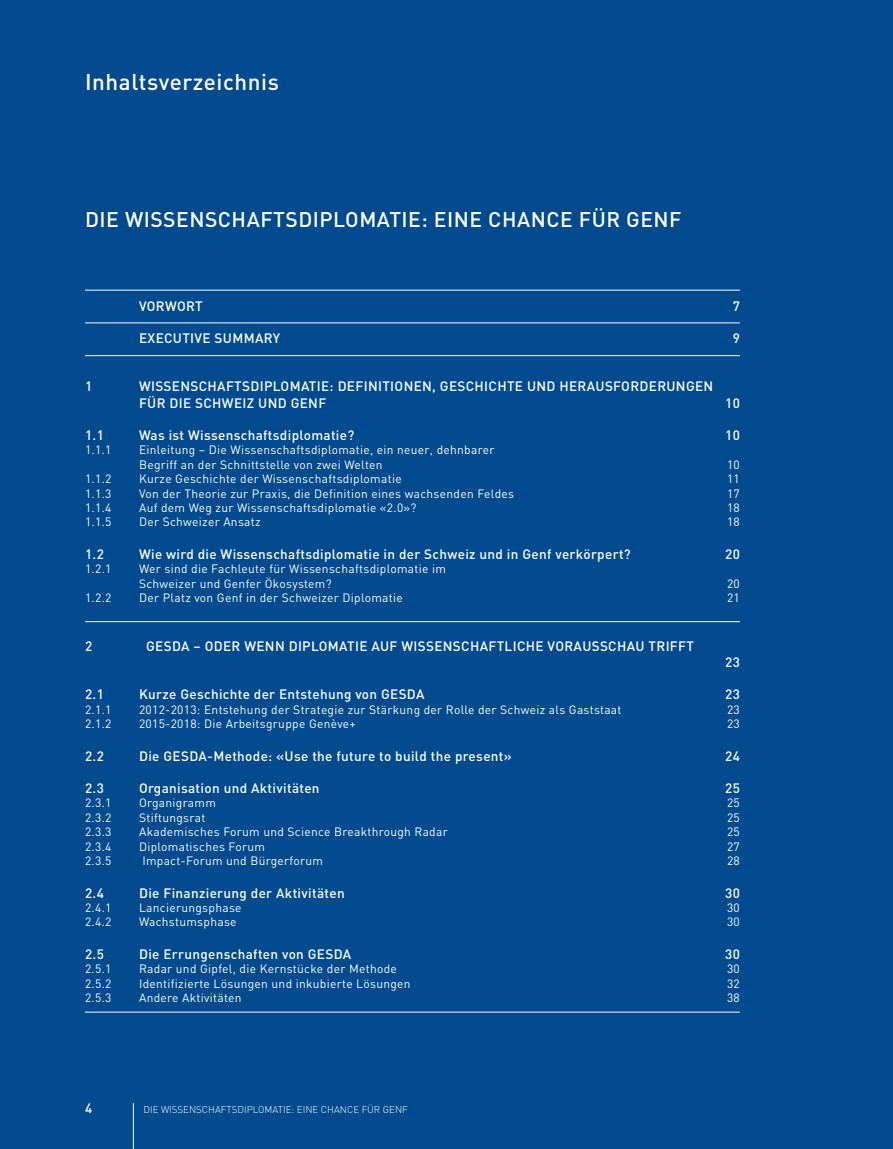
<style>
.page{position:relative;width:893px;height:1149px;background:#fff}
.page>*{position:absolute;margin:0;border:0;box-sizing:border-box;transform-origin:0 0}
.t1{font:500 22.5px "DIN";letter-spacing:.025em;color:#fff}
.t2{font:500 21px "DIN";letter-spacing:.025em;color:#fff}
.t3{font:500 13.5px/16.2px "DIN";letter-spacing:.025em;color:#fff}
.t4{font:12px/14.4px "DIN";letter-spacing:.025em;color:#fff}
.t5{font:300 9.75px "DIN";color:#fff}
</style>
<div class="page">
<div style="left:0;top:0;width:893px;height:1148px;background:#004a8d"></div>
<hr style="left:85px;top:322px;width:655px;height:1px;background:#fff">
<hr style="left:85px;top:355px;width:655px;height:1px;background:#fff">
<hr style="left:85px;top:290px;width:655px;height:1px;background:#fff">
<hr style="left:85px;top:621px;width:655px;height:1px;background:#fff">
<hr style="left:85px;top:1011px;width:655px;height:1px;background:#fff">
<hr style="left:133px;top:1102px;width:1px;height:46px;background:#fff">
<h1 class="t1" style="left:85px;top:72px;width:195px">Inhaltsverzeichnis</h1>
<h2 class="t2" style="left:85px;top:210px;width:598px">DIE WISSENSCHAFTSDIPLOMATIE: EINE CHANCE FÜR GENF</h2>
<p class="t3" style="left:139px;top:299px;width:65px">VORWORT</p>
<p class="t3" style="left:733px;top:299px;width:9px">7</p>
<p class="t3" style="left:139px;top:330px;width:143px">EXECUTIVE SUMMARY</p>
<p class="t3" style="left:733px;top:330px;width:9px">9</p>
<p class="t3" style="left:85px;top:379px;width:9px">1</p>
<p class="t3" style="left:139px;top:379px;width:576px">WISSENSCHAFTSDIPLOMATIE: DEFINITIONEN, GESCHICHTE UND HERAUSFORDERUNGEN<br>FÜR DIE SCHWEIZ UND GENF</p>
<p class="t3" style="left:725px;top:395px;width:16px">10</p>
<p class="t3" style="left:85px;top:427px;width:20px">1.1</p>
<p class="t3" style="left:139px;top:427px;width:217px">Was ist Wissenschaftsdiplomatie?</p>
<p class="t3" style="left:725px;top:427px;width:16px">10</p>
<p class="t4" style="left:85px;top:443px;width:28px">1.1.1</p>
<p class="t4" style="left:139px;top:443px;width:357px">Einleitung – Die Wissenschaftsdiplomatie, ein neuer, dehnbarer<br>Begriff an der Schnittstelle von zwei Welten</p>
<p class="t4" style="left:727px;top:457px;width:14px">10</p>
<p class="t4" style="left:85px;top:471px;width:28px">1.1.2</p>
<p class="t4" style="left:139px;top:471px;width:264px">Kurze Geschichte der Wissenschaftsdiplomatie</p>
<p class="t4" style="left:727px;top:471px;width:14px">11</p>
<p class="t4" style="left:85px;top:486px;width:28px">1.1.3</p>
<p class="t4" style="left:139px;top:486px;width:377px">Von der Theorie zur Praxis, die Definition eines wachsenden Feldes</p>
<p class="t4" style="left:727px;top:486px;width:14px">17</p>
<p class="t4" style="left:85px;top:500px;width:28px">1.1.4</p>
<p class="t4" style="left:139px;top:500px;width:279px">Auf dem Weg zur Wissenschaftsdiplomatie «2.0»?</p>
<p class="t4" style="left:727px;top:500px;width:14px">18</p>
<p class="t4" style="left:85px;top:515px;width:28px">1.1.5</p>
<p class="t4" style="left:139px;top:515px;width:123px">Der Schweizer Ansatz</p>
<p class="t4" style="left:727px;top:515px;width:14px">18</p>
<p class="t3" style="left:85px;top:546px;width:20px">1.2</p>
<p class="t3" style="left:139px;top:546px;width:493px">Wie wird die Wissenschaftsdiplomatie in der Schweiz und in Genf verkörpert?</p>
<p class="t3" style="left:725px;top:546px;width:16px">20</p>
<p class="t4" style="left:85px;top:561px;width:28px">1.2.1</p>
<p class="t4" style="left:139px;top:561px;width:308px">Wer sind die Fachleute für Wissenschaftsdiplomatie im<br>Schweizer und Genfer Ökosystem?</p>
<p class="t4" style="left:727px;top:576px;width:14px">20</p>
<p class="t4" style="left:85px;top:590px;width:28px">1.2.2</p>
<p class="t4" style="left:139px;top:590px;width:265px">Der Platz von Genf in der Schweizer Diplomatie</p>
<p class="t4" style="left:727px;top:590px;width:14px">21</p>
<p class="t3" style="left:85px;top:638px;width:9px">2</p>
<p class="t3" style="left:146px;top:638px;width:549px">GESDA – ODER WENN DIPLOMATIE AUF WISSENSCHAFTLICHE VORAUSSCHAU TRIFFT</p>
<p class="t3" style="left:725px;top:654px;width:16px">23</p>
<p class="t3" style="left:85px;top:687px;width:20px">2.1</p>
<p class="t3" style="left:139px;top:687px;width:287px">Kurze Geschichte der Entstehung von GESDA</p>
<p class="t3" style="left:725px;top:687px;width:16px">23</p>
<p class="t4" style="left:85px;top:702px;width:28px">2.1.1</p>
<p class="t4" style="left:139px;top:702px;width:484px">2012-2013: Entstehung der Strategie zur Stärkung der Rolle der Schweiz als Gaststaat</p>
<p class="t4" style="left:727px;top:702px;width:14px">23</p>
<p class="t4" style="left:85px;top:716px;width:28px">2.1.2</p>
<p class="t4" style="left:139px;top:716px;width:218px">2015-2018: Die Arbeitsgruppe Genève+</p>
<p class="t4" style="left:727px;top:716px;width:14px">23</p>
<p class="t3" style="left:85px;top:748px;width:20px">2.2</p>
<p class="t3" style="left:139px;top:748px;width:374px">Die GESDA-Methode: «Use the future to build the present»</p>
<p class="t3" style="left:725px;top:748px;width:16px">24</p>
<p class="t3" style="left:85px;top:780px;width:20px">2.3</p>
<p class="t3" style="left:139px;top:780px;width:182px">Organisation und Aktivitäten</p>
<p class="t3" style="left:725px;top:780px;width:16px">25</p>
<p class="t4" style="left:85px;top:795px;width:28px">2.3.1</p>
<p class="t4" style="left:139px;top:795px;width:78px">Organigramm</p>
<p class="t4" style="left:727px;top:795px;width:14px">25</p>
<p class="t4" style="left:85px;top:810px;width:28px">2.3.2</p>
<p class="t4" style="left:139px;top:810px;width:68px">Stiftungsrat</p>
<p class="t4" style="left:727px;top:810px;width:14px">25</p>
<p class="t4" style="left:85px;top:824px;width:28px">2.3.3</p>
<p class="t4" style="left:139px;top:824px;width:310px">Akademisches Forum und Science Breakthrough Radar</p>
<p class="t4" style="left:727px;top:824px;width:14px">25</p>
<p class="t4" style="left:85px;top:839px;width:28px">2.3.4</p>
<p class="t4" style="left:139px;top:839px;width:127px">Diplomatisches Forum</p>
<p class="t4" style="left:727px;top:839px;width:14px">27</p>
<p class="t4" style="left:85px;top:853px;width:28px">2.3.5</p>
<p class="t4" style="left:142px;top:853px;width:182px">Impact-Forum und Bürgerforum</p>
<p class="t4" style="left:727px;top:853px;width:14px">28</p>
<p class="t3" style="left:85px;top:885px;width:20px">2.4</p>
<p class="t3" style="left:139px;top:885px;width:207px">Die Finanzierung der Aktivitäten</p>
<p class="t3" style="left:725px;top:885px;width:16px">30</p>
<p class="t4" style="left:85px;top:900px;width:28px">2.4.1</p>
<p class="t4" style="left:139px;top:900px;width:104px">Lancierungsphase</p>
<p class="t4" style="left:727px;top:900px;width:14px">30</p>
<p class="t4" style="left:85px;top:914px;width:28px">2.4.2</p>
<p class="t4" style="left:139px;top:914px;width:99px">Wachstumsphase</p>
<p class="t4" style="left:727px;top:914px;width:14px">30</p>
<p class="t3" style="left:85px;top:946px;width:20px">2.5</p>
<p class="t3" style="left:139px;top:946px;width:214px">Die Errungenschaften von GESDA</p>
<p class="t3" style="left:725px;top:946px;width:16px">30</p>
<p class="t4" style="left:85px;top:961px;width:28px">2.5.1</p>
<p class="t4" style="left:139px;top:961px;width:259px">Radar und Gipfel, die Kernstücke der Methode</p>
<p class="t4" style="left:727px;top:961px;width:14px">30</p>
<p class="t4" style="left:85px;top:975px;width:28px">2.5.2</p>
<p class="t4" style="left:139px;top:975px;width:273px">Identifizierte Lösungen und inkubierte Lösungen</p>
<p class="t4" style="left:727px;top:975px;width:14px">32</p>
<p class="t4" style="left:85px;top:990px;width:28px">2.5.3</p>
<p class="t4" style="left:139px;top:990px;width:104px">Andere Aktivitäten</p>
<p class="t4" style="left:727px;top:990px;width:14px">38</p>
<p class="t3" style="left:85px;top:1100px;width:9px">4</p>
<p class="t5" style="left:143px;top:1103px;width:266px">DIE WISSENSCHAFTSDIPLOMATIE: EINE CHANCE FÜR GENF</p>
</div>
